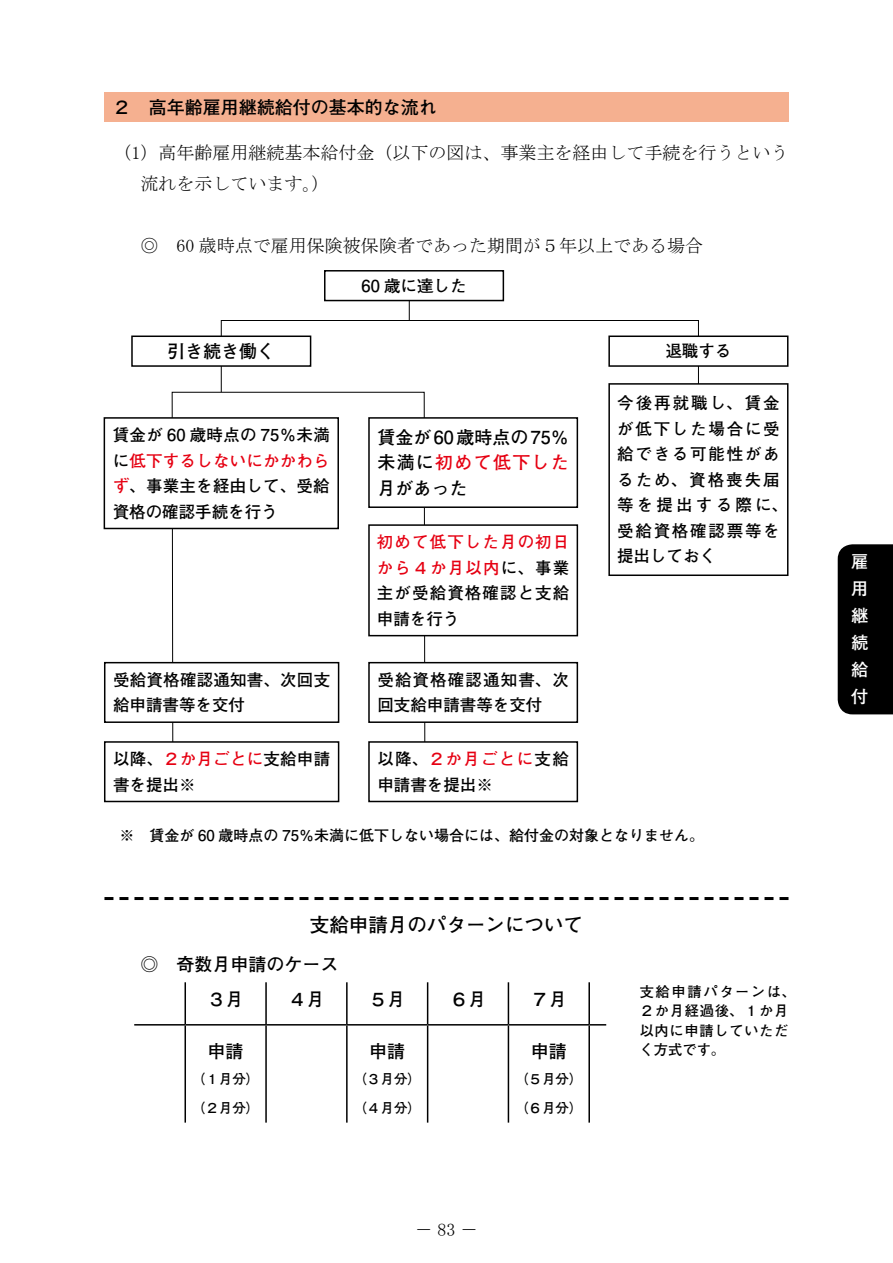
<style>
.page{position:relative;width:893px;height:1263px;background:#fff}
.page>*{position:absolute;margin:0;border:0;box-sizing:border-box;transform-origin:0 0}
.t1{font:700 19.5px "Futo Go B101 Pro";color:#000}
.t2{font:18px/30.8px "MS Mincho";color:#000}
.t3{font:700 18px/25.5px "Futo Go B101 Pro";color:#000}
.t4{font:700 17.25px/27px "Futo Go B101 Pro";color:#fff;text-align:justify}
.t5{font:700 16.5px/25.5px "Futo Go B101 Pro";letter-spacing:.02em;color:#000;text-align:justify}
.t6{font:700 16.5px/25.5px "Futo Go B101 Pro";letter-spacing:.105em;color:#000}
.t7{font:700 16.5px/25.5px "Futo Go B101 Pro";color:#000}
.t8{font:700 16.5px/25.5px "Futo Go B101 Pro";letter-spacing:.08em;color:#000}
.t9{font:700 15px "Futo Go B101 Pro";color:#000}
.t10{font:700 14.25px/19.5px "Futo Go B101 Pro";letter-spacing:.055em;color:#000}
.t11{font:700 13.5px/28.5px "Futo Go B101 Pro";color:#000}
.s1{color:#e60012}
</style>
<div class="page">
<div style="left:838px;top:544px;width:55px;height:170px;background:#000"></div>
<svg style="left:104px;top:897px;width:684px;height:3px"></svg>
<div style="left:104px;top:92px;width:685px;height:30px;background:#f5b090"></div>
<hr style="left:184px;top:982px;width:2px;height:42px;background:#000">
<hr style="left:265px;top:982px;width:2px;height:42px;background:#000">
<hr style="left:346px;top:982px;width:2px;height:42px;background:#000">
<hr style="left:427px;top:982px;width:1px;height:42px;background:#000">
<hr style="left:508px;top:982px;width:1px;height:42px;background:#000">
<hr style="left:588px;top:982px;width:2px;height:42px;background:#000">
<hr style="left:134px;top:1024px;width:51px;height:1px;background:#000">
<hr style="left:185px;top:1024px;width:81px;height:1px;background:#000">
<hr style="left:184px;top:1025px;width:2px;height:97px;background:#000">
<hr style="left:266px;top:1024px;width:81px;height:1px;background:#000">
<hr style="left:265px;top:1025px;width:2px;height:97px;background:#000">
<hr style="left:347px;top:1024px;width:81px;height:1px;background:#000">
<hr style="left:346px;top:1025px;width:2px;height:97px;background:#000">
<hr style="left:428px;top:1024px;width:80px;height:1px;background:#000">
<hr style="left:427px;top:1025px;width:1px;height:97px;background:#000">
<hr style="left:508px;top:1024px;width:81px;height:1px;background:#000">
<hr style="left:508px;top:1025px;width:1px;height:97px;background:#000">
<svg style="left:589px;top:1024px;width:17px;height:1px"></svg>
<hr style="left:588px;top:1025px;width:2px;height:97px;background:#000">
<svg style="left:171px;top:391px;width:255px;height:383px"></svg>
<div style="left:104px;top:418px;width:234px;height:110px;background:#fff"></div>
<div style="left:104px;top:417px;width:235px;height:112px;border:2px solid #000"></div>
<div style="left:369px;top:418px;width:208px;height:89px;background:#fff"></div>
<div style="left:368px;top:417px;width:210px;height:91px;border:2px solid #000"></div>
<div style="left:369px;top:525px;width:208px;height:111px;background:#fff"></div>
<div style="left:368px;top:524px;width:210px;height:112px;border:2px solid #000"></div>
<div style="left:369px;top:663px;width:208px;height:59px;background:#fff"></div>
<div style="left:368px;top:662px;width:210px;height:61px;border:2px solid #000"></div>
<div style="left:369px;top:742px;width:208px;height:59px;background:#fff"></div>
<div style="left:368px;top:741px;width:210px;height:61px;border:2px solid #000"></div>
<div style="left:105px;top:663px;width:234px;height:59px;background:#fff"></div>
<div style="left:104px;top:662px;width:235px;height:61px;border:2px solid #000"></div>
<div style="left:105px;top:742px;width:234px;height:59px;background:#fff"></div>
<div style="left:104px;top:741px;width:235px;height:61px;border:2px solid #000"></div>
<div style="left:608px;top:383px;width:180px;height:193px;border:2px solid #000"></div>
<div style="left:131px;top:335px;width:180px;height:32px;border:2px solid #000"></div>
<div style="left:608px;top:335px;width:180px;height:32px;border:2px solid #000"></div>
<svg style="left:221px;top:299px;width:478px;height:102px"></svg>
<div style="left:324px;top:270px;width:180px;height:31px;border:2px solid #000"></div>
<p class="t3" style="left:113px;top:92px;width:325px">２　高年齢雇用継続給付の基本的な流れ</p>
<p class="t2" style="left:140px;top:138px;width:649px;text-indent:-27px">（1）高年齢雇用継続基本給付金（以下の図は、事業主を経由して手続を行うという流れを示しています。）</p>
<p class="t2" style="left:104px;top:230px;width:600px">　　◎　60 歳時点で雇用保険被保険者であった期間が５年以上である場合</p>
<p class="t5" style="left:362px;top:271px;width:106px">60 歳に達した</p>
<p class="t3" style="left:167px;top:336px;width:109px">引き続き働く</p>
<p class="t5" style="left:665px;top:336px;width:67px">退職する</p>
<p class="t5" style="left:113px;top:420px;width:219px">賃金が 60 歳時点の 75％未満に<span class="s1">低下するしないにかかわらず</span>、事業主を経由して、受給資格の確認手続を行う</p>
<p class="t3" style="left:377px;top:422px;width:193px;text-align:justify">賃金が60歳時点の75％未満に<span class="s1">初めて低下した</span>月があった</p>
<p class="t5" style="left:377px;top:527px;width:194px"><span class="s1">初めて低下した月の初日から４か月以内</span>に、事業主が受給資格確認と支給申請を行う</p>
<p class="t5" style="left:113px;top:665px;width:219px">受給資格確認通知書、次回支給申請書等を交付</p>
<p class="t5" style="left:113px;top:744px;width:219px">以降、<span class="s1">２か月ごとに</span>支給申請書を提出※</p>
<p class="t7" style="left:377px;top:665px;width:193px">受給資格確認通知書、次回支給申請書等を交付</p>
<p class="t8" style="left:377px;top:744px;width:193px">以降、<span class="s1">２か月ごとに</span>支給申請書を提出※</p>
<p class="t6" style="left:617px;top:388px;width:172px">今後再就職し、賃金が低下した場合に受給できる可能性があるため、資格喪失届等を提出する際に、受給資格確認票等を提出しておく</p>
<p class="t9" style="left:104px;top:823px;width:601px">　※　賃金が 60 歳時点の 75％未満に低下しない場合には、給付金の対象となりません。</p>
<p class="t1" style="left:310px;top:909px;width:275px">支給申請月のパターンについて</p>
<p class="t3" style="left:208px;top:945px;width:132px;line-height:34.8px;text-indent:-67px">◎　奇数月申請のケース<br>３月</p>
<p class="t3" style="left:288px;top:984px;width:37px">４月</p>
<p class="t3" style="left:369px;top:984px;width:37px">５月</p>
<p class="t3" style="left:450px;top:984px;width:37px">６月</p>
<p class="t3" style="left:531px;top:984px;width:37px">７月</p>
<p class="t3" style="left:208px;top:1036px;width:37px">申請</p>
<p class="t11" style="left:192px;top:1063px;width:69px">（１月分）（２月分）</p>
<p class="t3" style="left:369px;top:1036px;width:37px">申請</p>
<p class="t11" style="left:353px;top:1063px;width:69px">（３月分）（４月分）</p>
<p class="t2" style="left:415px;top:1214px;width:64px">－83－</p>
<p class="t3" style="left:531px;top:1036px;width:37px">申請</p>
<p class="t11" style="left:515px;top:1063px;width:69px">（５月分）（６月分）</p>
<p class="t10" style="left:640px;top:980px;width:157px">支給申請パターンは、<br>２か月経過後、１か月以内に申請していただく方式です。</p>
<p class="t4" style="left:851px;top:546px;width:18px">雇用継続給付</p>
</div>
